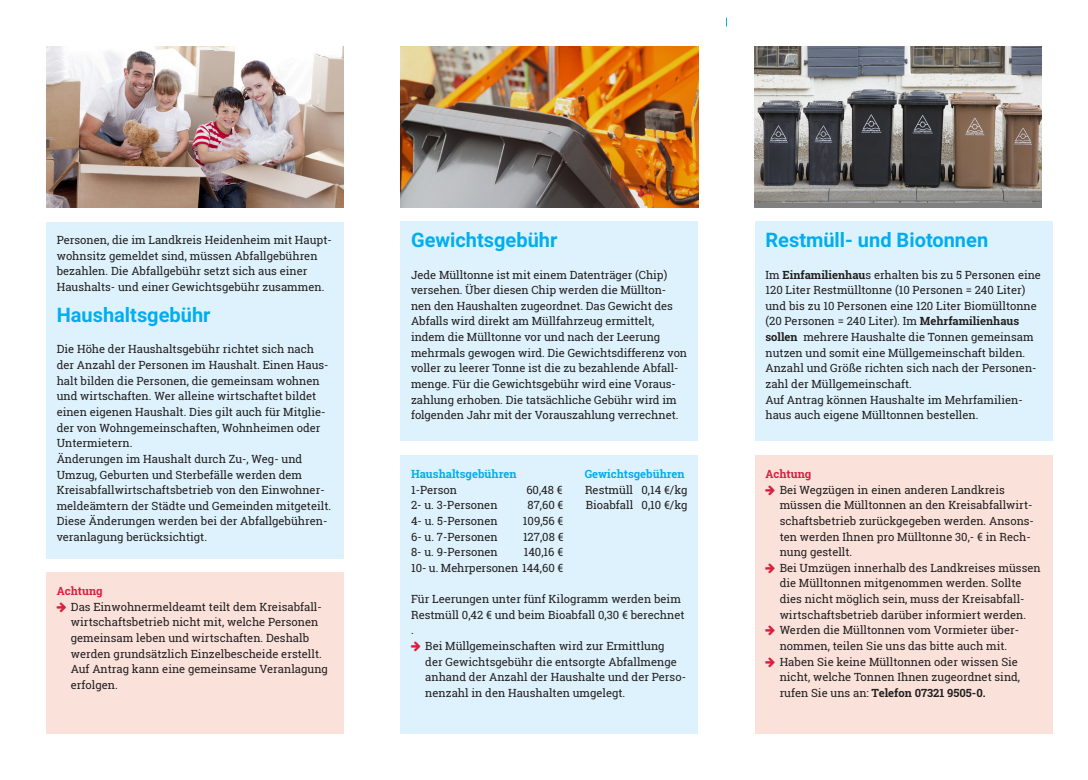
<style>
.page{position:relative;width:1088px;height:780px;background:#fff}
.page>*{position:absolute;margin:0;border:0;box-sizing:border-box;transform-origin:0 0}
.KA__Copytext{font:700 20px "Roboto";color:#00aeef}
.KA__Headline_klein{font:700 20px "Roboto";color:#00aeef}
.KA__Copytext-2{font:11.25px/15.6px "Roboto Slab";color:#231f20}
.KA__Zwischenhead{font:700 11.25px "Roboto Slab";color:#00aeef}
.KA__Achtung_Zwische{font:700 11.25px "Roboto Slab";color:#da1f3d}
.s1{font-weight:700}
</style>
<div class="page">
<div style="left:46px;top:221px;width:298px;height:337px;background:#ddf2fc"></div>
<img style="left:400px;top:46px;width:298px;height:161px">
<div style="left:400px;top:455px;width:298px;height:278px;background:#ddf2fc"></div>
<div style="left:755px;top:221px;width:297px;height:220px;background:#ddf2fc"></div>
<img style="left:755px;top:46px;width:287px;height:161px">
<div style="left:755px;top:455px;width:297px;height:278px;background:#fae2db"></div>
<div style="left:400px;top:221px;width:298px;height:220px;background:#ddf2fc"></div>
<div style="left:46px;top:572px;width:298px;height:161px;background:#fae2db"></div>
<img style="left:46px;top:46px;width:298px;height:161px">
<p class="KA__Copytext-2" style="left:57px;top:232px;width:277px">Personen, die im Landkreis Heidenheim mit Haupt&shy;wohnsitz gemeldet sind, müssen Abfallgebühren bezahlen. Die Abfallgebühr setzt sich aus einer Haushalts- und einer Gewichtsgebühr zusammen.</p>
<p class="KA__Copytext" style="left:57px;top:301px;width:155px">Haushaltsgebühr</p>
<p class="KA__Copytext-2" style="left:57px;top:341px;width:273px">Die Höhe der Haushaltsgebühr richtet sich nach der Anzahl der Personen im Haushalt. Einen Haus&shy;halt bilden die Personen, die gemeinsam wohnen und wirtschaften. Wer alleine wirtschaftet bildet einen eigenen Haushalt. Dies gilt auch für Mitglie&shy;der von Wohngemeinschaften, Wohnheimen oder Untermietern.</p>
<p class="KA__Copytext-2" style="left:57px;top:451px;width:276px">Änderungen im Haushalt durch Zu-, Weg- und Umzug, Geburten und Sterbefälle werden dem Kreisabfallwirtschaftsbetrieb von den Einwohner&shy;meldeämtern der Städte und Gemeinden mitgeteilt.<br>Diese Änderungen werden bei der Abfallgebühren&shy;veranlagung berücksichtigt.</p>
<p class="KA__Achtung_Zwische" style="left:57px;top:583px;width:47px">Achtung</p>
<p class="KA__Copytext-2" style="left:71px;top:598px;width:258px">Das Einwohnermeldeamt teilt dem Kreisabfall&shy;wirtschaftsbetrieb nicht mit, welche Personen gemeinsam leben und wirtschaften. Deshalb werden grundsätzlich Einzelbescheide erstellt.<br>Auf Antrag kann eine gemeinsame Veranlagung erfolgen.</p>
<p class="KA__Copytext" style="left:411px;top:226px;width:148px">Gewichtsgebühr</p>
<p class="KA__Copytext-2" style="left:411px;top:266px;width:278px">Jede Mülltonne ist mit einem Datenträger (Chip) versehen. Über diesen Chip werden die Müllton&shy;nen den Haushalten zugeordnet. Das Gewicht des Abfalls wird direkt am Müllfahrzeug ermittelt, indem die Mülltonne vor und nach der Leerung mehrmals gewogen wird. Die Gewichtsdifferenz von voller zu leerer Tonne ist die zu bezahlende Abfall&shy;menge. Für die Gewichtsgebühr wird eine Voraus&shy;zahlung erhoben. Die tatsächliche Gebühr wird im folgenden Jahr mit der Vorauszahlung verrechnet.</p>
<p class="KA__Zwischenhead" style="left:411px;top:466px;width:107px">Haushaltsgebühren</p>
<p class="KA__Zwischenhead" style="left:585px;top:466px;width:102px">Gewichtsgebühren</p>
<p class="KA__Copytext-2" style="left:411px;top:481px;width:48px">1-Person</p>
<p class="KA__Copytext-2" style="left:526px;top:481px;width:38px">60,48 €</p>
<p class="KA__Copytext-2" style="left:585px;top:481px;width:104px">Restmüll 0,14 €/kg</p>
<p class="KA__Copytext-2" style="left:411px;top:497px;width:88px">2- u. 3-Personen</p>
<p class="KA__Copytext-2" style="left:527px;top:497px;width:37px">87,60 €</p>
<p class="KA__Copytext-2" style="left:586px;top:497px;width:103px">Bioabfall 0,10 €/kg</p>
<p class="KA__Copytext-2" style="left:411px;top:513px;width:88px">4- u. 5-Personen</p>
<p class="KA__Copytext-2" style="left:523px;top:513px;width:42px">109,56 €</p>
<p class="KA__Copytext-2" style="left:411px;top:528px;width:88px">6- u. 7-Personen</p>
<p class="KA__Copytext-2" style="left:523px;top:528px;width:42px">127,08 €</p>
<p class="KA__Copytext-2" style="left:411px;top:544px;width:88px">8- u. 9-Personen</p>
<p class="KA__Copytext-2" style="left:524px;top:544px;width:41px">140,16 €</p>
<p class="KA__Copytext-2" style="left:411px;top:559px;width:154px">10- u. Mehrpersonen 144,60 €</p>
<p class="KA__Copytext-2" style="left:411px;top:591px;width:275px">Für Leerungen unter fünf Kilogramm werden beim<br>Restmüll 0,42 € und beim Bioabfall 0,30 € berechnet</p>
<p class="KA__Copytext-2" style="left:411px;top:622px;width:4px">.</p>
<p class="KA__Copytext-2" style="left:425px;top:638px;width:262px">Bei Müllgemeinschaften wird zur Ermittlung<br>der Gewichtsgebühr die entsorgte Abfallmenge anhand der Anzahl der Haushalte und der Perso&shy;nenzahl in den Haushalten umgelegt.</p>
<p class="KA__Headline_klein" style="left:765px;top:226px;width:224px">Restmüll- und Biotonnen</p>
<p class="KA__Copytext-2" style="left:765px;top:266px;width:277px">Im <span class="s1">Einfamilienhau</span>s erhalten bis zu 5 Personen eine 120 Liter Restmülltonne (10 Personen = 240 Liter) und bis zu 10 Personen eine 120 Liter Biomülltonne (20 Personen = 240 Liter). Im <span class="s1">Mehrfamilienhaus sollen</span> mehrere Haushalte die Tonnen gemeinsam nutzen und somit eine Müllgemeinschaft bilden.<br>Anzahl und Größe richten sich nach der Personen&shy;zahl der Müllgemeinschaft.</p>
<p class="KA__Copytext-2" style="left:765px;top:391px;width:259px">Auf Antrag können Haushalte im Mehrfamilien&shy;haus auch eigene Mülltonnen bestellen.</p>
<p class="KA__Achtung_Zwische" style="left:765px;top:466px;width:47px">Achtung</p>
<p class="KA__Copytext-2" style="left:780px;top:481px;width:256px">Bei Wegzügen in einen anderen Landkreis müssen die Mülltonnen an den Kreisabfallwirt&shy;schaftsbetrieb zurückgegeben werden. Ansons&shy;ten werden Ihnen pro Mülltonne 30,- € in Rech&shy;nung gestellt.</p>
<p class="KA__Copytext-2" style="left:780px;top:559px;width:263px">Bei Umzügen innerhalb des Landkreises müssen die Mülltonnen mitgenommen werden. Sollte dies nicht möglich sein, muss der Kreisabfall&shy;wirtschaftsbetrieb darüber informiert werden.</p>
<p class="KA__Copytext-2" style="left:780px;top:622px;width:241px">Werden die Mülltonnen vom Vormieter über&shy;nommen, teilen Sie uns das bitte auch mit.</p>
<p class="KA__Copytext-2" style="left:780px;top:653px;width:242px">Haben Sie keine Mülltonnen oder wissen Sie nicht, welche Tonnen Ihnen zugeordnet sind, rufen Sie uns an: <span class="s1">Telefon 07321 9505-0.</span></p>
</div>
